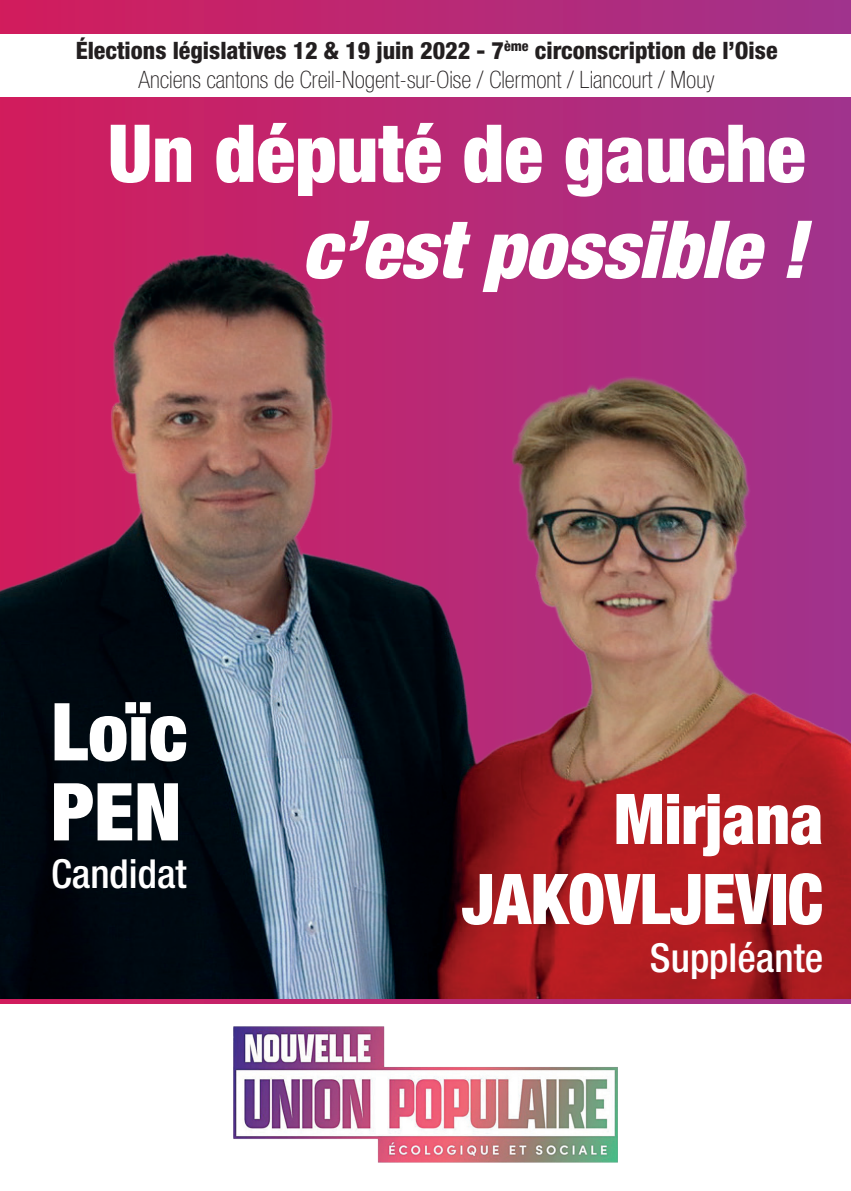
<style>
.page{position:relative;width:851px;height:1191px;background:#fff}
.page>*{position:absolute;margin:0;border:0;box-sizing:border-box;transform-origin:0 0}
.t1{font:900 condensed 80px "Helvetica Neue LT Std";color:#fff}
.t2{font:italic 900 condensed 80px "Helvetica Neue LT Std";color:#fff}
.t3{font:900 condensed 70px "Helvetica Neue LT Std";color:#fff;scale:.95 1}
.t4{font:500 condensed 40px "Helvetica Neue LT Std";color:#fff}
.t5{font:800 condensed 24px "Helvetica Neue LT Std";color:#231f20}
.t6{font:100 condensed 24px "Helvetica Neue LT Std";color:#231f20}
</style>
<div class="page">
<div style="left:0;top:0;width:850px;height:1003px;background:linear-gradient(to right,#d0205d,#a3358c)"></div>
<img style="left:0;top:227px;width:850px;height:771px">
<img style="left:233px;top:1026px;width:384px;height:136px">
<div style="left:0;top:34px;width:850px;height:62px;background:#fff"></div>
<p class="t5" style="left:76px;top:36px;width:703px">Élections législatives 12 &amp; 19 juin 2022 - 7<sup>ème</sup> circonscription de l’Oise</p>
<p class="t6" style="left:139px;top:66px;width:577px">Anciens cantons de Creil-Nogent-sur-Oise / Clermont / Liancourt / Mouy</p>
<p class="t1" style="left:108px;top:104px;width:699px">Un député de gauche</p>
<p class="t2" style="left:301px;top:200px;width:505px">c’est possible !</p>
<p class="t1" style="left:51px;top:682px;width:138px">Loïc</p>
<p class="t1" style="left:51px;top:762px;width:132px">PEN</p>
<p class="t4" style="left:51px;top:850px;width:137px">Candidat</p>
<p class="t3" style="left:614px;top:776px;width:222px">Mirjana</p>
<p class="t3" style="left:462px;top:856px;width:382px">JAKOVLJEVIC</p>
<p class="t4" style="left:650px;top:934px;width:175px">Suppléante</p>
</div>
